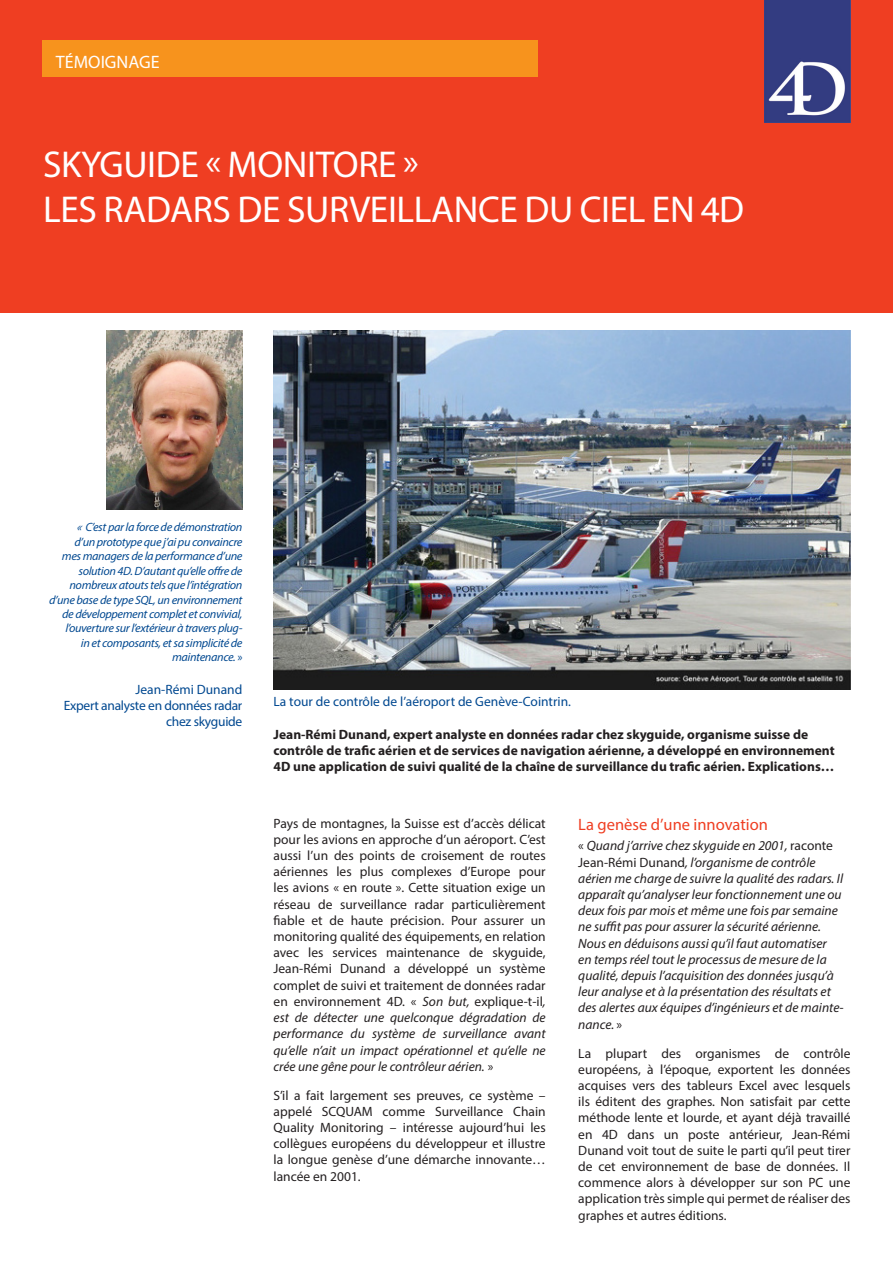
<style>
.page{position:relative;width:893px;height:1263px;background:#fff}
.page>*{position:absolute;margin:0;border:0;box-sizing:border-box;transform-origin:0 0}
.t1{font:37.5px/45px "Myriad Pro";letter-spacing:-.01em;color:#fff}
.t2{font:18px "Myriad Pro";color:#fff}
.titre_rouge{font:16.5px "Myriad Pro";color:#ef3e22}
.titre_rouge-2{font:13.5px/16.2px "Myriad Pro";color:#231f20;text-align:justify}
.t3{font:italic 13.5px/16.2px "Myriad Pro";color:#231f20}
.t4{font:700 13.5px/16.2px "Myriad Pro";color:#231f20}
.t5{font:13.5px/16.2px "Myriad Pro";letter-spacing:-.005em;color:#014890;text-align:right}
.t6{font:italic 12px/14.4px "Myriad Pro";letter-spacing:-.02em;color:#014890;text-align:right}
.s1{font-style:inherit}
.s2{font-style:normal}
.s3{font-style:italic}
</style>
<div class="page">
<div style="left:0;top:0;width:893px;height:313px;background:#ef3e22"></div>
<img style="left:274px;top:331px;width:576px;height:359px">
<div style="left:42px;top:40px;width:495px;height:36px;background:#f7931d"></div>
<img style="left:765px;top:0;width:85px;height:122px">
<img style="left:106px;top:331px;width:136px;height:178px">
<p class="t2" style="left:56px;top:51px;width:105px">TÉMOIGNAGE</p>
<p class="t1" style="left:43px;top:141px;width:702px">SKYGUIDE « MONITORE »<br>LES RADARS DE SURVEILLANCE DU CIEL EN 4D</p>
<p class="t6" style="left:49px;top:520px;width:195px"><span class="s1">«</span>C’est par la force de démonstration<br>d’un prototype que j’ai pu convaincre<br>mes managers de la performance d’une solution 4D. D’autant qu’elle offre de nombreux atouts tels que l’intégration d’une base de type SQL, un environnement de développement complet et convivial, l’ouverture sur l’extérieur à travers plug-<br>in et composants, et sa simplicité de maintenance. <span class="s2">»</span></p>
<p class="t5" style="left:136px;top:681px;width:108px">Jean-Rémi Dunand</p>
<p class="t5" style="left:64px;top:697px;width:180px">Expert analyste en données radar chez skyguide</p>
<p class="t5" style="left:274px;top:694px;width:299px">La tour de contrôle de l’aéroport de Genève-Cointrin.</p>
<p class="t4" style="left:274px;top:726px;width:563px">Jean-Rémi Dunand, expert analyste en données radar chez skyguide, organisme suisse de contrôle de trafic aérien et de services de navigation aérienne, a développé en environnement<br>4D une application de suivi qualité de la chaîne de surveillance du trafic aérien. Explications…</p>
<p class="titre_rouge-2" style="left:274px;top:815px;width:274px">Pays de montagnes, la Suisse est d’accès délicat pour les avions en approche d’un aéroport. C’est aussi l’un des points de croisement de routes aériennes les plus complexes d’Europe pour les avions « en route ». Cette situation exige un réseau de surveillance radar particulièrement fiable et de haute précision. Pour assurer un monitoring qualité des équipements, en relation avec les services maintenance de skyguide, Jean-Rémi Dunand a développé un système complet de suivi et traitement de données radar en environnement 4D. « <span class="s3">Son but,</span> explique-t-il<span class="s3">, est de détecter une quelconque dégradation de performance du système de surveillance avant qu’elle n’ait un impact opérationnel et qu’elle ne crée une gêne pour le contrôleur aérien.</span> »</p>
<p class="titre_rouge-2" style="left:274px;top:1087px;width:274px">S’il a fait largement ses preuves, ce système – appelé SCQUAM comme Surveillance Chain Quality Monitoring – intéresse aujourd’hui les collègues européens du développeur et illustre la longue genèse d’une démarche innovante… lancée en 2001.</p>
<p class="titre_rouge" style="left:578px;top:814px;width:191px">La genèse d’une innovation</p>
<p class="t3" style="left:578px;top:837px;width:267px"><span class="s2">«</span> Quand j’arrive chez skyguide en 2001, <span class="s2">raconte Jean-Rémi Dunand</span>, l’organisme de contrôle aérien me charge de suivre la qualité des radars. Il apparaît qu’analyser leur fonctionnement une ou deux fois par mois et même une fois par semaine ne suffit pas pour assurer la sécurité aérienne.<br>Nous en déduisons aussi qu’il faut automatiser<br>en temps réel tout le processus de mesure de la qualité, depuis l’acquisition des données jusqu’à leur analyse et à la présentation des résultats et des alertes aux équipes d’ingénieurs et de mainte&shy;nance. <span class="s2">»</span></p>
<p class="titre_rouge-2" style="left:578px;top:1045px;width:274px">La plupart des organismes de contrôle européens, à l’époque, exportent les données acquises vers des tableurs Excel avec lesquels ils éditent des graphes. Non satisfait par cette méthode lente et lourde, et ayant déjà travaillé en 4D dans un poste antérieur, Jean-Rémi Dunand voit tout de suite le parti qu’il peut tirer de cet environnement de base de données. Il commence alors à développer sur son PC une application très simple qui permet de réaliser des graphes et autres éditions.</p>
</div>
